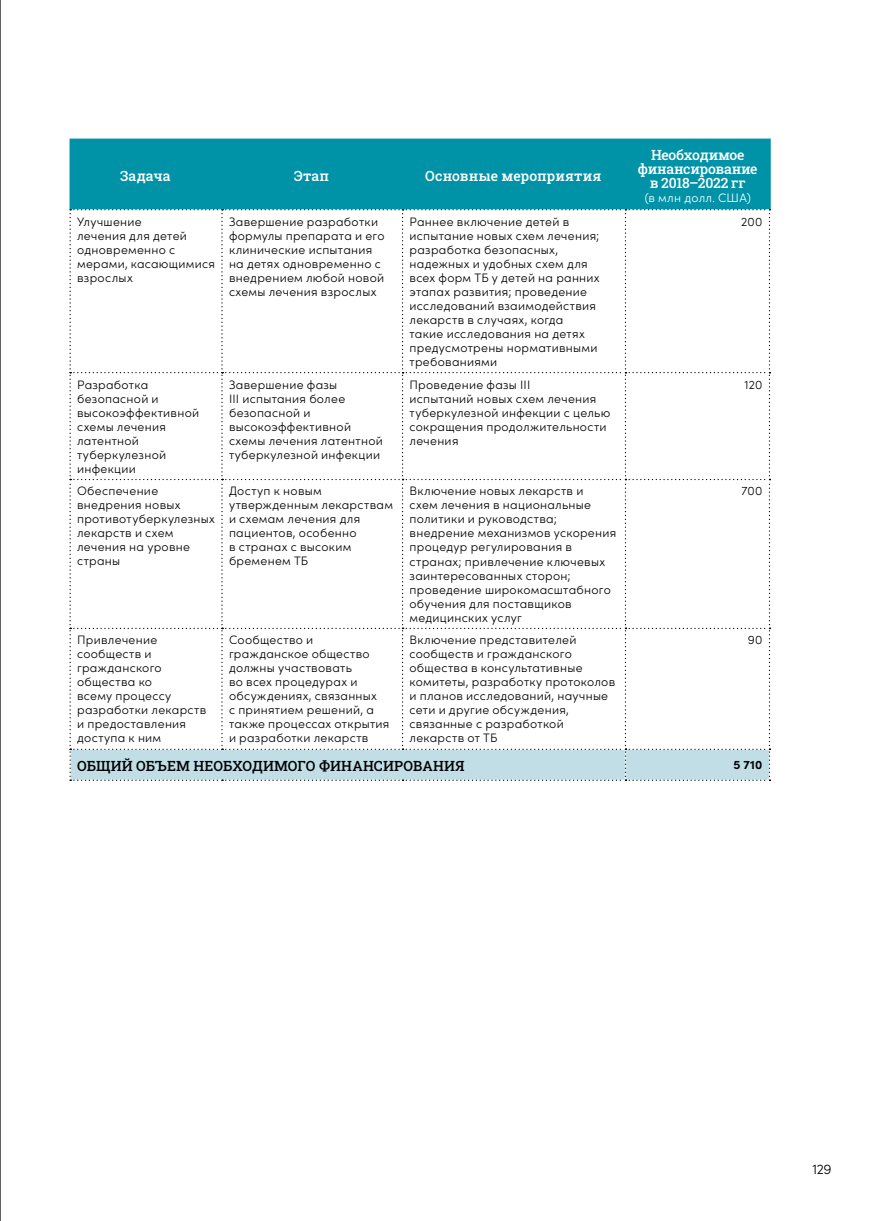
<style>
.page{position:relative;width:869px;height:1221px;background:#fff}
.page>*{position:absolute;margin:0;border:0;box-sizing:border-box;transform-origin:0 0}
.t1{font:500 14px/14px "Roboto Slab";letter-spacing:-.01em;color:#fff;text-align:center}
.t2{font:500 14px "Roboto Slab";letter-spacing:.005em;color:#000}
.t3{font:300 14px "Sofia Pro";color:#000}
.t4{font:300 12.25px/14px "Sofia Pro";letter-spacing:.025em;color:#000}
.t5{font:300 12.25px "Sofia Pro";letter-spacing:.02em;color:#fff}
.t6{font:700 12.25px "Sofia Pro";color:#000}
</style>
<div class="page">
<svg style="left:69px;top:209px;width:701px;height:571px"></svg>
<div style="left:69px;top:138px;width:701px;height:71px;background:#0093a7"></div>
<hr style="left:0;top:0;width:1px;height:1220px;background:#000">
<p class="t1" style="left:120px;top:169px;width:52px">Задача</p>
<p class="t1" style="left:294px;top:169px;width:36px">Этап</p>
<p class="t1" style="left:425px;top:169px;width:177px">Основные мероприятия</p>
<p class="t1" style="left:637px;top:148px;width:121px">Необходимое финансирование в 2018–2022 гг</p>
<p class="t5" style="left:644px;top:189px;width:108px">(в млн долл. США)</p>
<p class="t4" style="left:77px;top:213px;width:139px">Улучшение<br>лечения для детей одновременно с мерами, касающимися взрослых</p>
<p class="t4" style="left:229px;top:213px;width:157px">Завершение разработки формулы препарата и его клинические испытания на детях одновременно с внедрением любой новой схемы лечения взрослых</p>
<p class="t4" style="left:409px;top:213px;width:192px">Раннее включение детей в испытание новых схем лечения; разработка безопасных, надежных и удобных схем для всех форм ТБ у детей на ранних этапах развития; проведение исследований взаимодействия лекарств в случаях, когда такие исследования на детях предусмотрены нормативными требованиями</p>
<p class="t4" style="left:740px;top:213px;width:23px">200</p>
<p class="t4" style="left:77px;top:376px;width:123px">Разработка безопасной и высокоэффективной схемы лечения латентной туберкулезной инфекции</p>
<p class="t4" style="left:229px;top:376px;width:155px">Завершение фазы<br>III испытания более безопасной и высокоэффективной схемы лечения латентной туберкулезной инфекции</p>
<p class="t4" style="left:409px;top:376px;width:202px">Проведение фазы III<br>испытаний новых схем лечения туберкулезной инфекции с целью сокращения продолжительности лечения</p>
<p class="t4" style="left:744px;top:376px;width:19px">120</p>
<p class="t4" style="left:77px;top:483px;width:139px">Обеспечение внедрения новых противотуберкулезных лекарств и схем лечения на уровне страны</p>
<p class="t4" style="left:229px;top:483px;width:165px">Доступ к новым утвержденным лекарствам и схемам лечения для пациентов, особенно<br>в странах с высоким бременем ТБ</p>
<p class="t4" style="left:409px;top:483px;width:208px">Включение новых лекарств и<br>схем лечения в национальные политики и руководства; внедрение механизмов ускорения процедур регулирования в странах; привлечение ключевых заинтересованных сторон; проведение широкомасштабного обучения для поставщиков медицинских услуг</p>
<p class="t4" style="left:741px;top:483px;width:22px">700</p>
<p class="t4" style="left:77px;top:632px;width:130px">Привлечение сообществ и гражданского общества ко<br>всему процессу разработки лекарств и предоставления доступа к ним</p>
<p class="t4" style="left:229px;top:632px;width:162px">Сообщество и гражданское общество должны участвовать<br>во всех процедурах и обсуждениях, связанных<br>с принятием решений, а также процессах открытия и разработки лекарств</p>
<p class="t4" style="left:409px;top:632px;width:207px">Включение представителей сообществ и гражданского общества в консультативные комитеты, разработку протоколов и планов исследований, научные сети и другие обсуждения, связанные с разработкой лекарств от ТБ</p>
<p class="t4" style="left:747px;top:632px;width:16px">90</p>
<p class="t2" style="left:77px;top:756px;width:389px">ОБЩИЙ ОБЪЕМ НЕОБХОДИМОГО ФИНАНСИРОВАНИЯ</p>
<p class="t6" style="left:733px;top:755px;width:30px">5 710</p>
<p class="t3" style="left:812px;top:1158px;width:20px">129</p>
</div>
